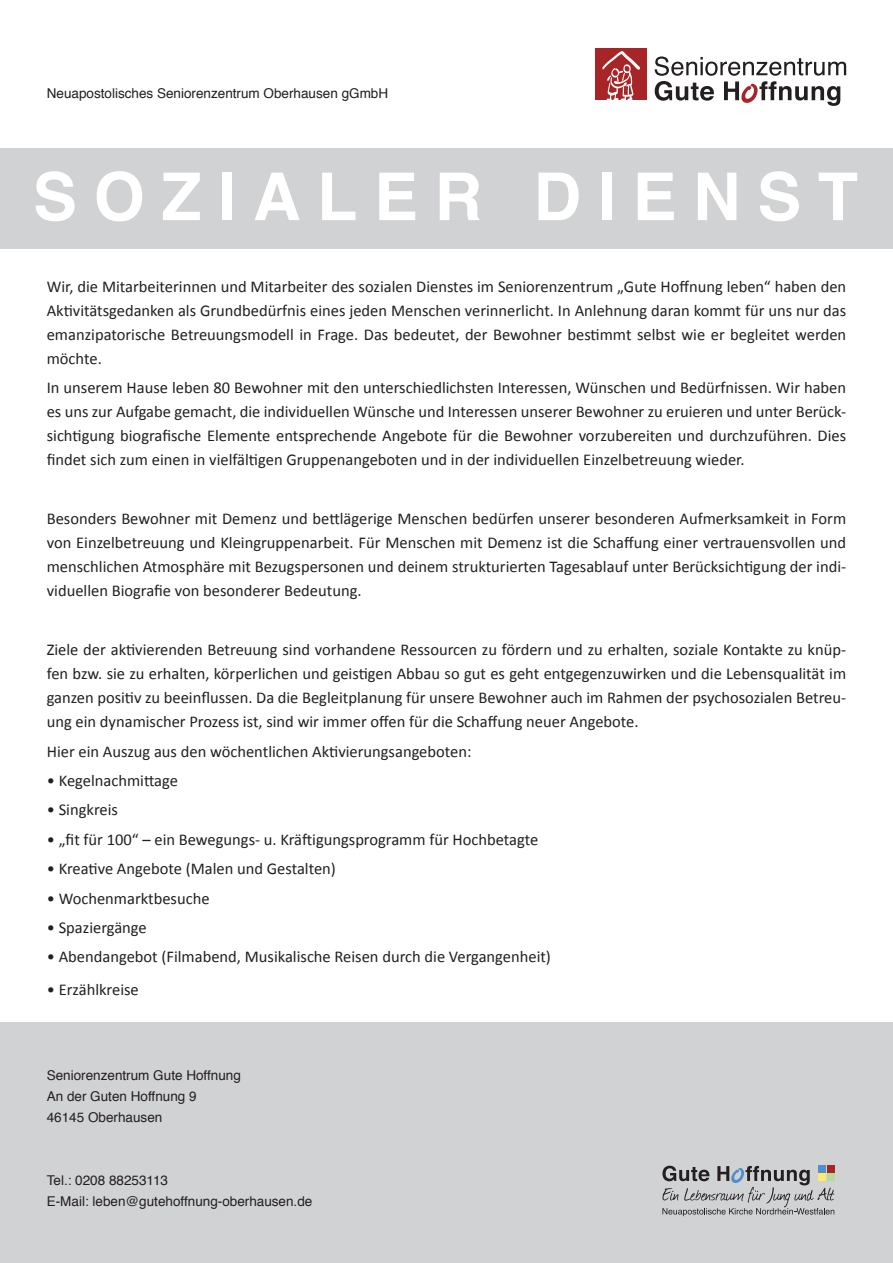
<style>
.page{position:relative;width:893px;height:1263px;background:#fff}
.page>*{position:absolute;margin:0;border:0;box-sizing:border-box;transform-origin:0 0}
.t1{font:700 66px "Helvetica";letter-spacing:.25em;color:#fff}
.Main_Body{font:16.5px/24px "Calibri";color:#231f20;text-align:justify}
.t2{font:13.5px "Helvetica";color:#231f20}
</style>
<div class="page">
<div style="left:0;top:1023px;width:893px;height:240px;background:#d1d2d4"></div>
<div style="left:595px;top:49px;width:52px;height:51px;background:#a72427"></div>
<svg style="left:655px;top:56px;width:191px;height:50px"></svg>
<svg style="left:602px;top:51px;width:38px;height:49px"></svg>
<div style="left:819px;top:1165px;width:7px;height:7px;background:#5090cc"></div>
<div style="left:827px;top:1165px;width:7px;height:7px;background:#a72427"></div>
<svg style="left:662px;top:1166px;width:172px;height:50px"></svg>
<div style="left:0;top:148px;width:893px;height:101px;background:#d1d2d4"></div>
<p class="t2" style="left:47px;top:83px;width:343px">Neuapostolisches Seniorenzentrum Oberhausen gGmbH</p>
<p class="t1" style="left:33px;top:144px;width:827px">SOZIALER DIENST</p>
<p class="Main_Body" style="left:47px;top:274px;width:801px">Wir, die Mitarbeiterinnen und Mitarbeiter des sozialen Dienstes im Seniorenzentrum „Gute Hoffnung leben“ haben den Aktivitätsgedanken als Grundbedürfnis eines jeden Menschen verinnerlicht. In Anlehnung daran kommt für uns nur das emanzipatorische Betreuungsmodell in Frage. Das bedeutet, der Bewohner bestimmt selbst wie er begleitet werden möchte.</p>
<p class="Main_Body" style="left:47px;top:375px;width:801px">In unserem Hause leben 80 Bewohner mit den unterschiedlichsten Interessen, Wünschen und Bedürfnissen. Wir haben es uns zur Aufgabe gemacht, die individuellen Wünsche und Interessen unserer Bewohner zu eruieren und unter Berück&shy;sichtigung biografische Elemente entsprechende Angebote für die Bewohner vorzubereiten und durchzuführen. Dies findet sich zum einen in vielfältigen Gruppenangeboten und in der individuellen Einzelbetreuung wieder.</p>
<p class="Main_Body" style="left:47px;top:506px;width:801px">Besonders Bewohner mit Demenz und bettlägerige Menschen bedürfen unserer besonderen Aufmerksamkeit in Form von Einzelbetreuung und Kleingruppenarbeit. Für Menschen mit Demenz ist die Schaffung einer vertrauensvollen und menschlichen Atmosphäre mit Bezugspersonen und deinem strukturierten Tagesablauf unter Berücksichtigung der indi&shy;viduellen Biografie von besonderer Bedeutung.</p>
<p class="Main_Body" style="left:47px;top:637px;width:801px">Ziele der aktivierenden Betreuung sind vorhandene Ressourcen zu fördern und zu erhalten, soziale Kontakte zu knüp&shy;fen bzw. sie zu erhalten, körperlichen und geistigen Abbau so gut es geht entgegenzuwirken und die Lebensqualität im ganzen positiv zu beeinflussen. Da die Begleitplanung für unsere Bewohner auch im Rahmen der psychosozialen Betreu&shy;ung ein dynamischer Prozess ist, sind wir immer offen für die Schaffung neuer Angebote.</p>
<p class="Main_Body" style="left:47px;top:738px;width:426px">Hier ein Auszug aus den wöchentlichen Aktivierungsangeboten:</p>
<p class="Main_Body" style="left:47px;top:768px;width:133px">• Kegelnachmittage</p>
<p class="Main_Body" style="left:47px;top:797px;width:73px">• Singkreis</p>
<p class="Main_Body" style="left:47px;top:826px;width:493px">• „fit für 100“ – ein Bewegungs- u. Kräftigungsprogramm für Hochbetagte</p>
<p class="Main_Body" style="left:47px;top:856px;width:291px">• Kreative Angebote (Malen und Gestalten)</p>
<p class="Main_Body" style="left:47px;top:885px;width:164px">• Wochenmarktbesuche</p>
<p class="Main_Body" style="left:47px;top:915px;width:102px">• Spaziergänge</p>
<p class="Main_Body" style="left:47px;top:944px;width:506px">• Abendangebot (Filmabend, Musikalische Reisen durch die Vergangenheit)</p>
<p class="Main_Body" style="left:47px;top:976px;width:94px">• Erzählkreise</p>
<p class="t2" style="left:47px;top:1064px;width:196px">Seniorenzentrum Gute Hoffnung</p>
<p class="t2" style="left:47px;top:1085px;width:151px">An der Guten Hoffnung 9</p>
<p class="t2" style="left:47px;top:1106px;width:117px">46145 Oberhausen</p>
<p class="t2" style="left:47px;top:1169px;width:123px">Tel.: 0208 88253113</p>
<p class="t2" style="left:47px;top:1190px;width:267px">E-Mail: leben@gutehoffnung-oberhausen.de</p>
</div>
